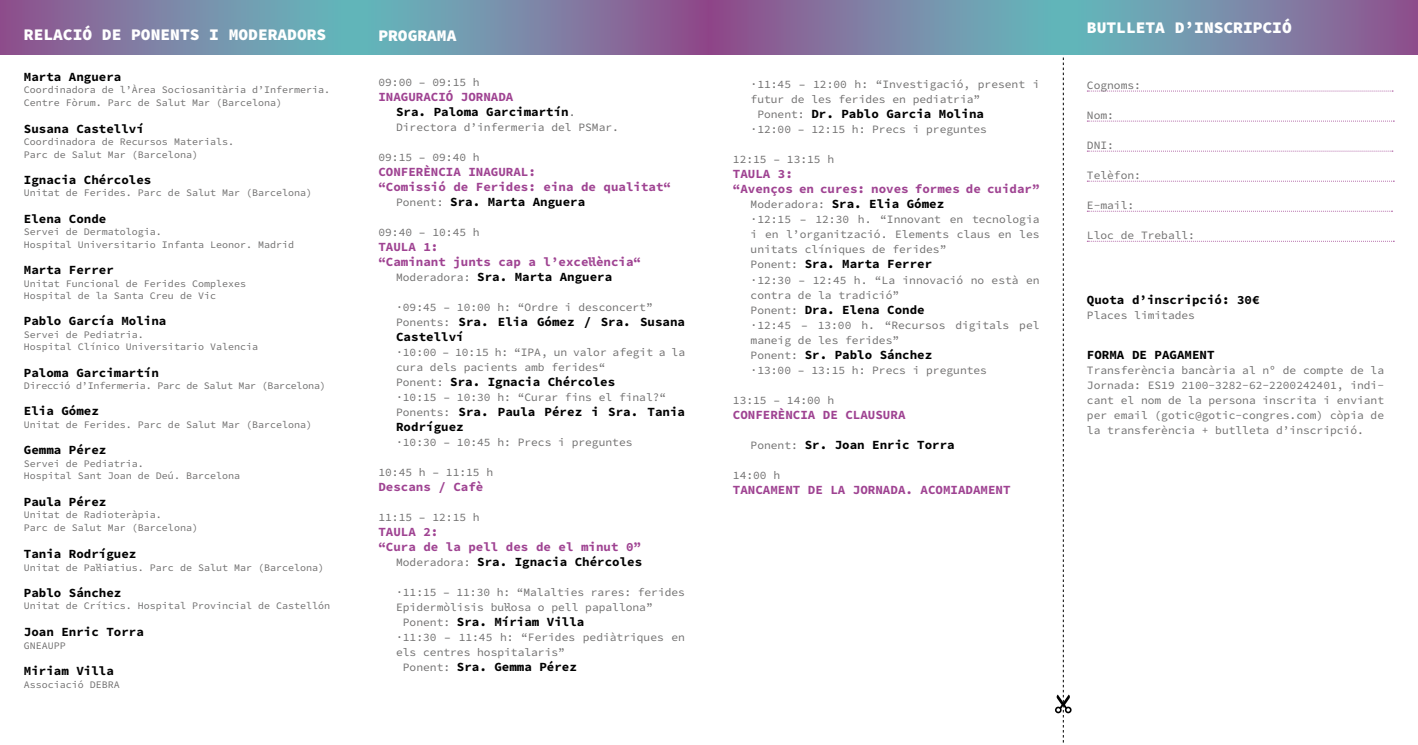
<style>
.page{position:relative;width:1418px;height:745px;background:#fff}
.page>*{position:absolute;margin:0;border:0;box-sizing:border-box;transform-origin:0 0}
.t1{font:16.25px "Source Code Variable";color:#fff}
.t2{font:12.5px/15px "Source Code Variable";color:#000}
.t3{font:12.5px "Source Code Variable";color:#9f4392}
.t4{font:11.25px/15px "Source Code Variable";color:#706f6f}
.t5{font:10px/12.5px "Source Code Variable";color:#706f6f}
.t6{font:10px "Source Code Variable";letter-spacing:-.02em;color:#706f6f}
.s1{color:#9f4392}
.s2{font-size:11.25px;color:#706f6f}
</style>
<div class="page">
<svg style="left:1055px;top:57px;width:16px;height:686px"></svg>
<div style="left:0;top:0;width:354px;height:55px;background:linear-gradient(to right,#91518f,#64bcbf)"></div>
<div style="left:1063px;top:0;width:354px;height:55px;background:linear-gradient(to right,#63bdbf,#91528f)"></div>
<svg style="left:1087px;top:91px;width:305px;height:1px"></svg>
<svg style="left:1087px;top:121px;width:307px;height:1px"></svg>
<svg style="left:1087px;top:151px;width:305px;height:1px"></svg>
<svg style="left:1087px;top:181px;width:307px;height:1px"></svg>
<svg style="left:1087px;top:211px;width:305px;height:1px"></svg>
<svg style="left:1087px;top:241px;width:307px;height:1px"></svg>
<div style="left:354px;top:0;width:355px;height:55px;background:linear-gradient(to right,#64bebf,#934b8c)"></div>
<div style="left:709px;top:0;width:354px;height:55px;background:linear-gradient(to right,#934b8c,#64bdbf)"></div>
<h1 class="t1" style="left:24px;top:23px;width:304px">RELACIÓ DE PONENTS I MODERADORS</h1>
<p class="t2" style="left:24px;top:69px;width:99px">Marta Anguera</p>
<p class="t5" style="left:24px;top:83px;width:308px;line-height:13.1px">Coordinadora de l’Àrea Sociosanitària d’Infermeria.<br>Centre Fòrum. Parc de Salut Mar (Barcelona)</p>
<p class="t2" style="left:24px;top:121px;width:121px">Susana Castellví</p>
<p class="t5" style="left:24px;top:136px;width:212px">Coordinadora de Recursos Materials.<br>Parc de Salut Mar (Barcelona)</p>
<p class="t2" style="left:24px;top:172px;width:129px">Ignacia Chércoles</p>
<p class="t5" style="left:24px;top:187px;width:290px">Unitat de Ferides. Parc de Salut Mar (Barcelona)</p>
<p class="t2" style="left:24px;top:211px;width:84px">Elena Conde</p>
<p class="t5" style="left:24px;top:226px;width:272px">Servei de Dermatologia.<br>Hospital Universitario Infanta Leonor. Madrid</p>
<p class="t2" style="left:24px;top:262px;width:91px">Marta Ferrer</p>
<p class="t5" style="left:24px;top:277px;width:224px">Unitat Funcional de Ferides Complexes<br>Hospital de la Santa Creu de Vic</p>
<p class="t2" style="left:24px;top:314px;width:144px">Pablo García Molina</p>
<p class="t5" style="left:24px;top:328px;width:236px">Servei de Pediatria.<br>Hospital Clínico Universitario Valencia</p>
<p class="t2" style="left:24px;top:365px;width:137px">Paloma Garcimartín</p>
<p class="t6" style="left:24px;top:378px;width:303px">Direcció d’Infermeria. Parc de Salut Mar (Barcelona)</p>
<p class="t2" style="left:24px;top:404px;width:76px">Elia Gómez</p>
<p class="t5" style="left:24px;top:418px;width:290px">Unitat de Ferides. Parc de Salut Mar (Barcelona)</p>
<p class="t2" style="left:24px;top:442px;width:84px">Gemma Pérez</p>
<p class="t5" style="left:24px;top:457px;width:218px">Servei de Pediatria.<br>Hospital Sant Joan de Deú. Barcelona</p>
<p class="t2" style="left:24px;top:494px;width:84px">Paula Pérez</p>
<p class="t5" style="left:24px;top:508px;width:176px;line-height:13.1px">Unitat de Radioteràpia.<br>Parc de Salut Mar (Barcelona)</p>
<p class="t2" style="left:24px;top:546px;width:114px">Tania Rodríguez</p>
<p class="t5" style="left:24px;top:561px;width:302px">Unitat de Pal·liatius. Parc de Salut Mar (Barcelona)</p>
<p class="t2" style="left:24px;top:585px;width:99px">Pablo Sánchez</p>
<p class="t5" style="left:24px;top:599px;width:308px">Unitat de Crítics. Hospital Provincial de Castellón</p>
<p class="t2" style="left:24px;top:624px;width:121px">Joan Enric Torra</p>
<p class="t5" style="left:24px;top:639px;width:43px">GNEAUPP</p>
<p class="t2" style="left:24px;top:663px;width:91px">Miriam Villa</p>
<p class="t5" style="left:24px;top:678px;width:97px">Associació DEBRA</p>
<h1 class="t1" style="left:378px;top:23px;width:80px">PROGRAMA</h1>
<p class="t4" style="left:378px;top:75px;width:103px">09:00 – 09:15 h</p>
<p class="t2" style="left:396px;top:89px;width:181px;text-indent:-18px"><span class="s1">INAGURACIÓ JORNADA<br></span>Sra. Paloma Garcimartín<span class="s2">.</span></p>
<p class="t4" style="left:396px;top:120px;width:224px">Directora d’infermeria del PSMar.</p>
<p class="t4" style="left:378px;top:150px;width:103px">09:15 – 09:40 h</p>
<p class="t3" style="left:378px;top:162px;width:159px">CONFERÈNCIA INAGURAL:</p>
<p class="t3" style="left:378px;top:177px;width:294px">“Comissió de Ferides: eina de qualitat“</p>
<p class="t2" style="left:396px;top:194px;width:190px"><span class="s2">Ponent:</span> Sra. Marta Anguera</p>
<p class="t4" style="left:378px;top:225px;width:103px">09:40 – 10:45 h</p>
<p class="t3" style="left:378px;top:237px;width:61px">TAULA 1:</p>
<p class="t3" style="left:378px;top:252px;width:264px">“Caminant junts cap a l’excel·lència“</p>
<p class="t2" style="left:396px;top:269px;width:217px"><span class="s2">Moderadora:</span> Sra. Marta Anguera</p>
<p class="t4" style="left:396px;top:300px;width:258px">·09:45 – 10:00 h: “Ordre i desconcert”</p>
<p class="t2" style="left:396px;top:314px;width:290px"><span class="s2">Ponents:</span> Sra. Elia Gómez / Sra. Susana<br>Castellví</p>
<p class="t4" style="left:396px;top:345px;width:290px">·10:00 – 10:15 h: “IPA, un valor afegit a la cura dels pacients amb ferides“</p>
<p class="t2" style="left:396px;top:374px;width:221px"><span class="s2">Ponent:</span> Sra. Ignacia Chércoles</p>
<p class="t4" style="left:396px;top:390px;width:272px">·10:15 – 10:30 h: “Curar fins el final?“</p>
<p class="t2" style="left:396px;top:404px;width:290px"><span class="s2">Ponents:</span> Sra. Paula Pérez i Sra. Tania<br>Rodríguez</p>
<p class="t4" style="left:396px;top:435px;width:238px">·10:30 – 10:45 h: Precs i preguntes</p>
<p class="t4" style="left:378px;top:465px;width:116px">10:45 h – 11:15 h</p>
<p class="t3" style="left:378px;top:477px;width:106px">Descans / Cafè</p>
<p class="t4" style="left:378px;top:510px;width:103px">11:15 – 12:15 h</p>
<p class="t3" style="left:378px;top:522px;width:61px">TAULA 2:</p>
<p class="t3" style="left:378px;top:537px;width:264px">“Cura de la pell des de el minut 0”</p>
<p class="t2" style="left:396px;top:554px;width:247px"><span class="s2">Moderadora:</span> Sra. Ignacia Chércoles</p>
<p class="t4" style="left:396px;top:585px;width:290px">·11:15 – 11:30 h: “Malalties rares: ferides<br>Epidermòlisis bul·losa o pell papallona”</p>
<p class="t2" style="left:403px;top:614px;width:183px"><span class="s2">Ponent:</span> Sra. Míriam Villa</p>
<p class="t4" style="left:396px;top:630px;width:290px">·11:30 – 11:45 h: “Ferides pediàtriques en els centres hospitalaris”</p>
<p class="t2" style="left:403px;top:659px;width:175px"><span class="s2">Ponent:</span> Sra. Gemma Pérez</p>
<p class="t4" style="left:750px;top:77px;width:290px">·11:45 – 12:00 h: “Investigació, present i futur de les ferides en pediatria”</p>
<p class="t2" style="left:757px;top:107px;width:228px"><span class="s2">Ponent:</span> Dr. Pablo Garcia Molina</p>
<p class="t4" style="left:750px;top:122px;width:238px">·12:00 – 12:15 h: Precs i preguntes</p>
<p class="t4" style="left:733px;top:152px;width:103px">12:15 – 13:15 h</p>
<p class="t3" style="left:733px;top:165px;width:61px">TAULA 3:</p>
<p class="t3" style="left:733px;top:180px;width:308px">“Avenços en cures: noves formes de cuidar”</p>
<p class="t2" style="left:750px;top:197px;width:195px"><span class="s2">Moderadora:</span> Sra. Elia Gómez</p>
<p class="t4" style="left:750px;top:212px;width:290px;text-align:justify">·12:15 – 12:30 h. “Innovant en tecnologia i en l’organització. Elements claus en les unitats clíniques de ferides”</p>
<p class="t2" style="left:750px;top:257px;width:183px"><span class="s2">Ponent:</span> Sra. Marta Ferrer</p>
<p class="t4" style="left:750px;top:272px;width:290px">·12:30 – 12:45 h. “La innovació no està en contra de la tradició”</p>
<p class="t2" style="left:750px;top:302px;width:175px"><span class="s2">Ponent:</span> Dra. Elena Conde</p>
<p class="t4" style="left:750px;top:317px;width:290px">·12:45 – 13:00 h. “Recursos digitals pel maneig de les ferides”</p>
<p class="t2" style="left:750px;top:347px;width:183px"><span class="s2">Ponent:</span> Sr. Pablo Sánchez</p>
<p class="t4" style="left:750px;top:362px;width:238px">·13:00 – 13:15 h: Precs i preguntes</p>
<p class="t4" style="left:733px;top:392px;width:103px">13:15 – 14:00 h</p>
<p class="t3" style="left:733px;top:405px;width:174px">CONFERÈNCIA DE CLAUSURA</p>
<p class="t2" style="left:750px;top:437px;width:205px"><span class="s2">Ponent:</span> Sr. Joan Enric Torra</p>
<p class="t4" style="left:733px;top:467px;width:49px">14:00 h</p>
<p class="t3" style="left:733px;top:480px;width:279px">TANCAMENT DE LA JORNADA. ACOMIADAMENT</p>
<h1 class="t1" style="left:1086px;top:16px;width:206px">BUTLLETA D’INSCRIPCIÓ</h1>
<p class="t4" style="left:1086px;top:78px;width:55px">Cognoms:</p>
<p class="t4" style="left:1086px;top:108px;width:29px">Nom:</p>
<p class="t4" style="left:1086px;top:138px;width:29px">DNI:</p>
<p class="t4" style="left:1086px;top:168px;width:55px">Telèfon:</p>
<p class="t4" style="left:1086px;top:198px;width:49px">E-mail:</p>
<p class="t4" style="left:1086px;top:228px;width:109px">Lloc de Treball:</p>
<p class="t2" style="left:1086px;top:292px;width:174px">Quota d’inscripció: 30€</p>
<p class="t4" style="left:1086px;top:308px;width:110px">Places limitades</p>
<p class="t2" style="left:1086px;top:347px;width:129px">FORMA DE PAGAMENT</p>
<p class="t4" style="left:1086px;top:363px;width:299px;text-align:justify">Transferència bancària al nº de compte de la Jornada: ES19 2100-3282-62-2200242401, indi&shy;cant el nom de la persona inscrita i enviant per email (gotic@gotic-congres.com) còpia de la transferència + butlleta d’inscripció.</p>
</div>
